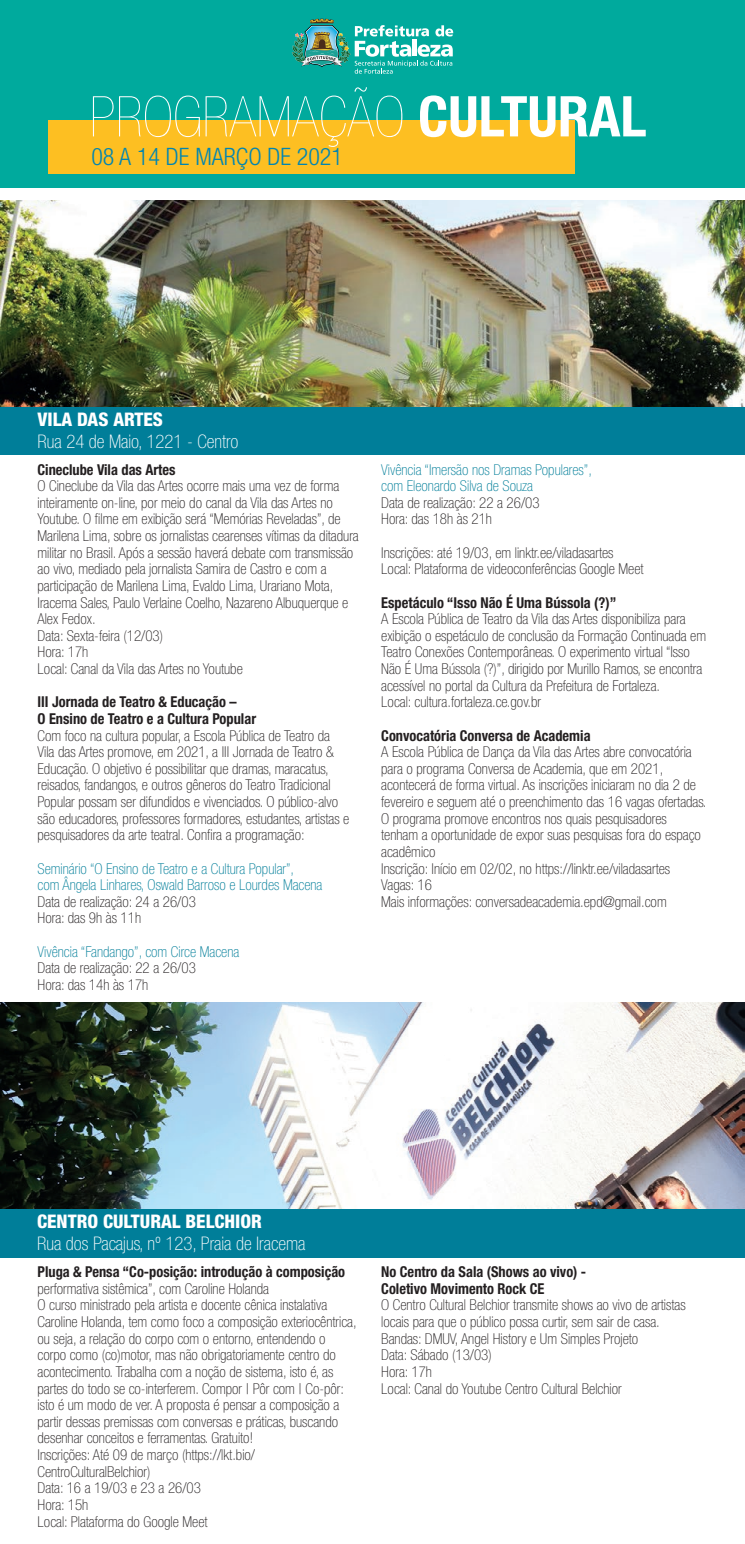
<style>
.page{position:relative;width:745px;height:1544px;background:#fff}
.page>*{position:absolute;margin:0;border:0;box-sizing:border-box;transform-origin:0 0}
.t1{font:200 condensed 56.25px "Helvetica Neue LT Pro";color:#fff}
.t2{font:300 condensed 24px "Helvetica Neue LT Pro";color:#0085b2}
.t3{font:100 condensed 18.75px "Helvetica Neue LT Pro";color:#fff}
.t4{font:800 condensed 18.75px "Helvetica Neue LT Pro";color:#fff}
.t5{font:100 condensed 15px/16.6px "Helvetica Neue LT Pro";color:#231f20}
.t6{font:700 condensed 15px/16.6px "Helvetica Neue LT Pro";color:#231f20;scale:.96 1}
.t7{font:100 condensed 15px "Helvetica Neue LT Pro";color:#007e99}
.s1{font-weight:700}
.s2{font-weight:100}
</style>
<div class="page">
<div style="left:0;top:0;width:744px;height:188px;background:#00aa9d"></div>
<svg style="left:291px;top:19px;width:162px;height:55px"></svg>
<div style="left:48px;top:121px;width:527px;height:53px;background:#fdbf22"></div>
<div style="left:0;top:406px;width:744px;height:49px;background:#007e99"></div>
<img style="left:0;top:200px;width:744px;height:206px">
<img style="left:0;top:1003px;width:744px;height:206px">
<div style="left:0;top:1209px;width:744px;height:49px;background:#007e99"></div>
<p class="t1" style="left:90px;top:86px;width:558px">PROGRAMAÇÃO <span class="s1">CULTURAL</span></p>
<p class="t2" style="left:91px;top:142px;width:253px">08 A 14 DE MARÇO DE 2021</p>
<p class="t4" style="left:38px;top:407px;width:127px">VILA DAS ARTES</p>
<p class="t3" style="left:38px;top:431px;width:202px">Rua 24 de Maio, 1221 - Centro</p>
<p class="t6" style="left:38px;top:461px;width:145px">Cineclube Vila das Artes</p>
<p class="t5" style="left:38px;top:478px;width:322px">O Cineclube da Vila das Artes ocorre mais uma vez de forma inteiramente on-line, por meio do canal da Vila das Artes no Youtube. O filme em exibição será “Memórias Reveladas”, de Marilena Lima, sobre os jornalistas cearenses vítimas da ditadura militar no Brasil. Após a sessão haverá debate com transmissão ao vivo, mediado pela jornalista Samira de Castro e com a participação de Marilena Lima, Evaldo Lima, Urariano Mota, Iracema Sales, Paulo Verlaine Coelho, Nazareno Albuquerque e Alex Fedox.</p>
<p class="t5" style="left:38px;top:628px;width:127px">Data: Sexta-feira (12/03)</p>
<p class="t5" style="left:38px;top:644px;width:52px">Hora: 17h</p>
<p class="t5" style="left:38px;top:661px;width:207px">Local: Canal da Vila das Artes no Youtube</p>
<p class="t6" style="left:38px;top:693px;width:209px">III Jornada de Teatro &amp; Educação –</p>
<p class="t6" style="left:38px;top:710px;width:229px">O Ensino de Teatro e a Cultura Popular</p>
<p class="t5" style="left:38px;top:727px;width:313px">Com foco na cultura popular, a Escola Pública de Teatro da Vila das Artes promove, em 2021, a III Jornada de Teatro &amp; Educação. O objetivo é possibilitar que dramas, maracatus, reisados, fandangos, e outros gêneros do Teatro Tradicional Popular possam ser difundidos e vivenciados. O público-alvo são educadores, professores formadores, estudantes, artistas e pesquisadores da arte teatral. Confira a programação:</p>
<p class="t7" style="left:38px;top:860px;width:258px">Seminário “O Ensino de Teatro e a Cultura Popular”,</p>
<p class="t7" style="left:38px;top:877px;width:286px">com Ângela Linhares, Oswald Barroso e Lourdes Macena</p>
<p class="t5" style="left:38px;top:894px;width:160px">Data de realização: 24 a 26/03</p>
<p class="t5" style="left:38px;top:910px;width:105px">Hora: das 9h às 11h</p>
<p class="t7" style="left:38px;top:943px;width:203px">Vivência “Fandango”, com Circe Macena</p>
<p class="t5" style="left:38px;top:960px;width:160px">Data de realização: 22 a 26/03</p>
<p class="t5" style="left:38px;top:977px;width:112px">Hora: das 14h às 17h</p>
<p class="t7" style="left:381px;top:461px;width:212px">Vivência “Imersão nos Dramas Populares”,</p>
<p class="t7" style="left:381px;top:478px;width:153px">com Eleonardo Silva de Souza</p>
<p class="t5" style="left:381px;top:495px;width:160px">Data de realização: 22 a 26/03</p>
<p class="t5" style="left:381px;top:511px;width:112px">Hora: das 18h às 21h</p>
<p class="t5" style="left:381px;top:545px;width:234px">Inscrições: até 19/03, em linktr.ee/viladasartes</p>
<p class="t5" style="left:381px;top:561px;width:264px">Local: Plataforma de videoconferências Google Meet</p>
<p class="t6" style="left:381px;top:594px;width:246px">Espetáculo “Isso Não É Uma Bússola (?)”</p>
<p class="t5" style="left:381px;top:611px;width:326px">A Escola Pública de Teatro da Vila das Artes disponibiliza para exibição o espetáculo de conclusão da Formação Continuada em Teatro Conexões Contemporâneas. O experimento virtual “Isso Não É Uma Bússola (?)”, dirigido por Murillo Ramos, se encontra acessível no portal da Cultura da Prefeitura de Fortaleza.</p>
<p class="t5" style="left:381px;top:694px;width:161px">Local: cultura.fortaleza.ce.gov.br</p>
<p class="t6" style="left:381px;top:727px;width:219px">Convocatória Conversa de Academia</p>
<p class="t5" style="left:381px;top:744px;width:326px">A Escola Pública de Dança da Vila das Artes abre convocatória para o programa Conversa de Academia, que em 2021, acontecerá de forma virtual. As inscrições iniciaram no dia 2 de fevereiro e seguem até o preenchimento das 16 vagas ofertadas.<br>O programa promove encontros nos quais pesquisadores tenham a oportunidade de expor suas pesquisas fora do espaço acadêmico</p>
<p class="t5" style="left:381px;top:860px;width:290px">Inscrição: Início em 02/02, no https://linktr.ee/viladasartes</p>
<p class="t5" style="left:381px;top:877px;width:52px">Vagas: 16</p>
<p class="t5" style="left:381px;top:894px;width:287px">Mais informações: conversadeacademia.epd@gmail.com</p>
<p class="t4" style="left:37px;top:1209px;width:226px">CENTRO CULTURAL BELCHIOR</p>
<p class="t3" style="left:37px;top:1233px;width:270px">Rua dos Pacajus, nº 123, Praia de Iracema</p>
<p class="t6" style="left:38px;top:1263px;width:322px">Pluga &amp; Pensa “Co-posição: introdução à composição <span class="s2">performativa sistêmica”, com Caroline Holanda</span></p>
<p class="t5" style="left:38px;top:1297px;width:320px">O curso ministrado pela artista e docente cênica instalativa Caroline Holanda, tem como foco a composição exteriocêntrica, ou seja, a relação do corpo com o entorno, entendendo o corpo como (co)motor, mas não obrigatoriamente centro do acontecimento. Trabalha com a noção de sistema, isto é, as partes do todo se co-interferem. Compor | Pôr com | Co-pôr: isto é um modo de ver. A proposta é pensar a composição a partir dessas premissas com conversas e práticas, buscando desenhar conceitos e ferramentas. Gratuito!</p>
<p class="t5" style="left:38px;top:1447px;width:219px">Inscrições: Até 09 de março (https://lkt.bio/<br>CentroCulturalBelchior)</p>
<p class="t5" style="left:38px;top:1480px;width:165px">Data: 16 a 19/03 e 23 a 26/03</p>
<p class="t5" style="left:38px;top:1497px;width:52px">Hora: 15h</p>
<p class="t5" style="left:38px;top:1513px;width:171px">Local: Plataforma do Google Meet</p>
<p class="t6" style="left:381px;top:1263px;width:215px">No Centro da Sala (Shows ao vivo) -</p>
<p class="t6" style="left:381px;top:1280px;width:171px">Coletivo Movimento Rock CE</p>
<p class="t5" style="left:381px;top:1297px;width:306px">O Centro Cultural Belchior transmite shows ao vivo de artistas locais para que o público possa curtir, sem sair de casa.</p>
<p class="t5" style="left:381px;top:1330px;width:258px">Bandas: DMUV, Angel History e Um Simples Projeto</p>
<p class="t5" style="left:381px;top:1347px;width:112px">Data: Sábado (13/03)</p>
<p class="t5" style="left:381px;top:1364px;width:52px">Hora: 17h</p>
<p class="t5" style="left:381px;top:1380px;width:242px">Local: Canal do Youtube Centro Cultural Belchior</p>
</div>
